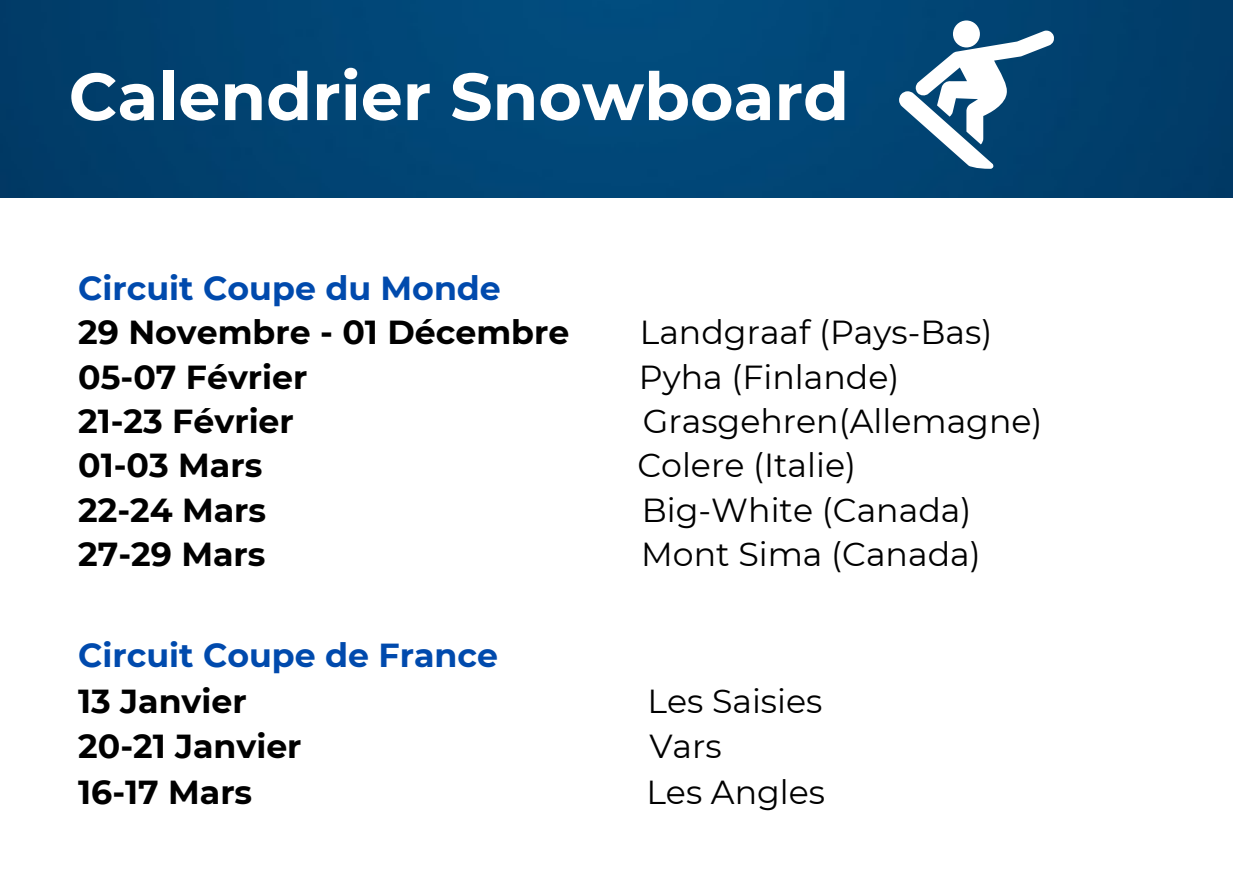
<style>
.page{position:relative;width:1233px;height:894px;background:#fff}
.page>*{position:absolute;margin:0;border:0;box-sizing:border-box;transform-origin:0 0}
.t1{font:700 66.45px "Montserrat";color:#fff}
.t2{font:33.15px "Montserrat";color:#000}
.t3{font:700 33.15px "Montserrat";color:#000}
.t4{font:700 33.15px "Montserrat";color:#004aad}
</style>
<div class="page">
<img style="left:0;top:0;width:1233px;height:197px">
<svg style="left:899px;top:20px;width:155px;height:149px"></svg>
<p class="t1" style="left:69px;top:56px;width:782px">Calendrier Snowboard</p>
<p class="t4" style="left:78px;top:268px;width:424px">Circuit Coupe du Monde</p>
<p class="t3" style="left:78px;top:312px;width:493px">29 Novembre - 01 Décembre</p>
<p class="t2" style="left:640px;top:312px;width:354px">Landgraaf (Pays-Bas)</p>
<p class="t3" style="left:78px;top:356px;width:231px">05-07 Février</p>
<p class="t2" style="left:639px;top:356px;width:262px">Pyha (Finlande)</p>
<p class="t3" style="left:78px;top:401px;width:217px">21-23 Février</p>
<p class="t2" style="left:643px;top:401px;width:401px">Grasgehren(Allemagne)</p>
<p class="t3" style="left:78px;top:445px;width:186px">01-03 Mars</p>
<p class="t2" style="left:637px;top:445px;width:220px">Colere (Italie)</p>
<p class="t3" style="left:78px;top:489px;width:190px">22-24 Mars</p>
<p class="t2" style="left:642px;top:489px;width:331px">Big-White (Canada)</p>
<p class="t3" style="left:78px;top:533px;width:189px">27-29 Mars</p>
<p class="t2" style="left:641px;top:533px;width:341px">Mont Sima (Canada)</p>
<p class="t4" style="left:78px;top:634px;width:421px">Circuit Coupe de France</p>
<p class="t3" style="left:78px;top:680px;width:170px">13 Janvier</p>
<p class="t2" style="left:647px;top:680px;width:176px">Les Saisies</p>
<p class="t3" style="left:78px;top:726px;width:225px">20-21 Janvier</p>
<p class="t2" style="left:649px;top:726px;width:74px">Vars</p>
<p class="t3" style="left:78px;top:771px;width:176px">16-17 Mars</p>
<p class="t2" style="left:646px;top:771px;width:180px">Les Angles</p>
</div>
